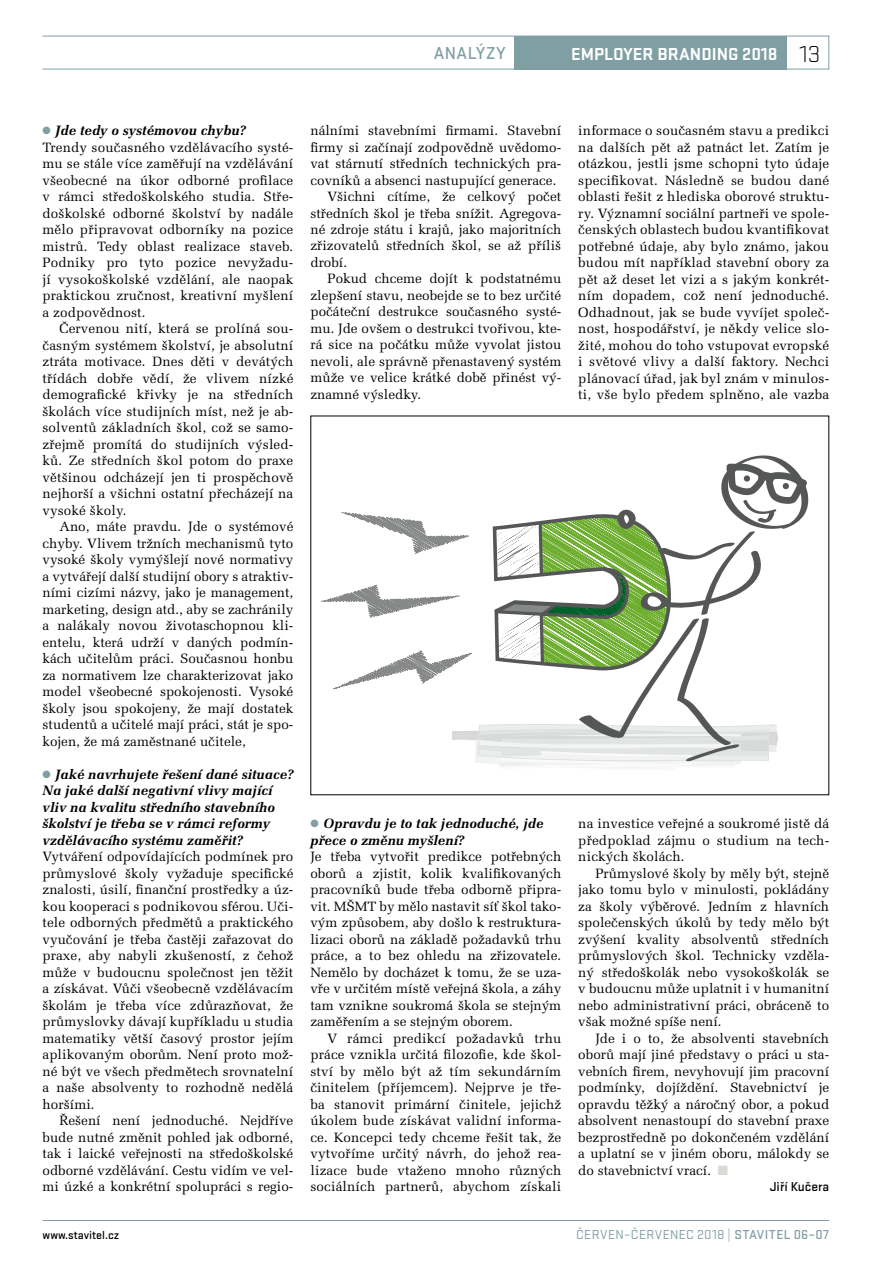
<style>
.page{position:relative;width:893px;height:1263px;background:#fff}
.page>*{position:absolute;margin:0;border:0;box-sizing:border-box;transform-origin:0 0}
.t1{font:700 18px "Stratum 2";color:#fff}
.t2{font:500 18px "Stratum 2";letter-spacing:.03em;color:#809fa4}
.t3{font:13.5px/16.5px "Melior CE";color:#000;text-align:justify}
.t4{font:italic 700 13.5px/16.5px "Melior CE";color:#000}
.t5{font:500 13.5px "Stratum 2";letter-spacing:.035em;color:#809fa4}
.t6{font:13.5px "Stratum 2";color:#809fa4}
.t7{font:500 13.5px "Stratum 2";color:#000}
.t8{font:500 12px "Stratum 2";color:#000}
.s1{font-weight:300;font-size:24px;color:#000}
.s2{color:#809fa4}
.s3{font-weight:700;font-style:italic}
.s4{color:#d9dad5}
.s5{font-weight:400}
</style>
<div class="page">
<div style="left:42px;top:36px;width:787px;height:33px;border:1px solid #809fa4"></div>
<div style="left:514px;top:36px;width:272px;height:33px;background:#809fa4"></div>
<svg style="left:321px;top:455px;width:488px;height:314px"></svg>
<hr style="left:43px;top:1220px;width:786px;height:1px;background:#809fa4">
<h1 class="t2" style="left:434px;top:41px;width:73px">Analýzy</h1>
<h1 class="t1" style="left:571px;top:41px;width:251px">EMPLOYER BRANDING 2018 <span class="s1">13</span></h1>
<p class="t3" style="left:43px;top:122px;width:252px;text-align:left"><span class="s2">●</span> <span class="s3">Jde tedy o systémovou chybu?<br></span>Trendy současného vzdělávacího systé&shy;mu se stále více zaměřují na vzdělávání všeobecné na úkor odborné profilace v rámci středoškolského studia. Stře&shy;doškolské odborné školství by nadále mělo připravovat odborníky na pozice mistrů. Tedy oblast realizace staveb.<br>Podniky pro tyto pozice nevyžadu&shy;jí vysokoškolské vzdělání, ale naopak praktickou zručnost, kreativní myšlení a zodpovědnost.</p>
<p class="t3" style="left:43px;top:320px;width:252px;text-indent:17px">Červenou nití, která se prolíná sou&shy;časným systémem školství, je absolutní ztráta motivace. Dnes děti v devátých třídách dobře vědí, že vlivem nízké demografické křivky je na středních školách více studijních míst, než je ab&shy;solventů základních škol, což se samo&shy;zřejmě promítá do studijních výsled&shy;ků. Ze středních škol potom do praxe většinou odcházejí jen ti prospěchově nejhorší a všichni ostatní přecházejí na vysoké školy.</p>
<p class="t3" style="left:43px;top:518px;width:252px;text-indent:17px">Ano, máte pravdu. Jde o systémové chyby. Vlivem tržních mechanismů tyto vysoké školy vymýšlejí nové normativy a vytvářejí další studijní obory s atraktiv&shy;ními cizími názvy, jako je management, marketing, design atd., aby se zachránily a nalákaly novou životaschopnou kli&shy;entelu, která udrží v daných podmín&shy;kách učitelům práci. Současnou honbu za normativem lze charakterizovat jako model všeobecné spokojenosti. Vysoké školy jsou spokojeny, že mají dostatek studentů a učitelé mají práci, stát je spo&shy;kojen, že má zaměstnané učitele,</p>
<p class="t4" style="left:43px;top:766px;width:252px"><span class="s2">●</span> Jaké navrhujete řešení dané situace?<br>Na jaké další negativní vlivy mající vliv na kvalitu středního stavebního školství je třeba se v rámci reformy vzdělávacího systému zaměřit?</p>
<p class="t3" style="left:43px;top:848px;width:252px">Vytváření odpovídajících podmínek pro průmyslové školy vyžaduje specifické znalosti, úsilí, finanční prostředky a úz&shy;kou kooperaci s podnikovou sférou. Uči&shy;tele odborných předmětů a praktického vyučování je třeba častěji zařazovat do praxe, aby nabyli zkušeností, z čehož může v budoucnu společnost jen těžit a získávat. Vůči všeobecně vzdělávacím školám je třeba více zdůrazňovat, že průmyslovky dávají kupříkladu u studia matematiky větší časový prostor jejím aplikovaným oborům. Není proto mož&shy;né být ve všech předmětech srovnatelní a naše absolventy to rozhodně nedělá horšími.</p>
<p class="t3" style="left:43px;top:1112px;width:252px;text-indent:17px">Řešení není jednoduché. Nejdříve bude nutné změnit pohled jak odborné, tak i laické veřejnosti na středoškolské odborné vzdělávání. Cestu vidím ve vel&shy;mi úzké a konkrétní spolupráci s regio-</p>
<p class="t3" style="left:310px;top:122px;width:252px">nálními stavebními firmami. Stavební</p>
<p class="t3" style="left:310px;top:139px;width:252px">firmy si začínají zodpovědně uvědomo-</p>
<p class="t3" style="left:310px;top:155px;width:252px">vat stárnutí středních technických pra-</p>
<p class="t3" style="left:310px;top:172px;width:247px">covníků a absenci nastupující generace.</p>
<p class="t3" style="left:327px;top:188px;width:235px">Všichni cítíme, že celkový počet</p>
<p class="t3" style="left:310px;top:205px;width:252px">středních škol je třeba snížit. Agregova-</p>
<p class="t3" style="left:310px;top:221px;width:252px">né zdroje státu i krajů, jako majoritních</p>
<p class="t3" style="left:310px;top:238px;width:252px">zřizovatelů středních škol, se až příliš</p>
<p class="t3" style="left:310px;top:254px;width:38px">drobí.</p>
<p class="t3" style="left:327px;top:271px;width:235px">Pokud chceme dojít k podstatnému</p>
<p class="t3" style="left:310px;top:287px;width:252px">zlepšení stavu, neobejde se to bez určité</p>
<p class="t3" style="left:310px;top:304px;width:252px">počáteční destrukce současného systé-</p>
<p class="t3" style="left:310px;top:320px;width:252px">mu. Jde ovšem o destrukci tvořivou, kte-</p>
<p class="t3" style="left:310px;top:337px;width:252px">rá sice na počátku může vyvolat jistou</p>
<p class="t3" style="left:310px;top:353px;width:252px">nevoli, ale správně přenastavený systém</p>
<p class="t3" style="left:310px;top:370px;width:252px">může ve velice krátké době přinést vý-</p>
<p class="t3" style="left:310px;top:386px;width:112px">znamné výsledky.</p>
<p class="t4" style="left:310px;top:815px;width:235px"><span class="s2">●</span> Opravdu je to tak jednoduché, jde přece o změnu myšlení?</p>
<p class="t3" style="left:310px;top:848px;width:252px">Je třeba vytvořit predikce potřebných oborů a zjistit, kolik kvalifikovaných pracovníků bude třeba odborně připra&shy;vit. MŠMT by mělo nastavit síť škol tako&shy;vým způsobem, aby došlo k restruktura&shy;lizaci oborů na základě požadavků trhu práce, a to bez ohledu na zřizovatele.<br>Nemělo by docházet k tomu, že se uza&shy;vře v určitém místě veřejná škola, a záhy tam vznikne soukromá škola se stejným zaměřením a se stejným oborem.</p>
<p class="t3" style="left:310px;top:1030px;width:252px;text-indent:17px">V rámci predikcí požadavků trhu práce vznikla určitá filozofie, kde škol&shy;ství by mělo být až tím sekundárním činitelem (příjemcem). Nejprve je tře&shy;ba stanovit primární činitele, jejichž úkolem bude získávat validní informa&shy;ce. Koncepci tedy chceme řešit tak, že vytvoříme určitý návrh, do jehož rea&shy;lizace bude vtaženo mnoho různých sociálních partnerů, abychom získali</p>
<p class="t3" style="left:578px;top:122px;width:252px">informace o současném stavu a predikci na dalších pět až patnáct let. Zatím je otázkou, jestli jsme schopni tyto údaje specifikovat. Následně se budou dané oblasti řešit z hlediska oborové struktu&shy;ry. Významní sociální partneři ve spole&shy;čenských oblastech budou kvantifikovat potřebné údaje, aby bylo známo, jakou budou mít například stavební obory za pět až deset let vizi a s jakým konkrét&shy;ním dopadem, což není jednoduché.<br>Odhadnout, jak se bude vyvíjet společ&shy;nost, hospodářství, je někdy velice slo&shy;žité, mohou do toho vstupovat evropské i světové vlivy a další faktory. Nechci plánovací úřad, jak byl znám v minulos&shy;ti, vše bylo předem splněno, ale vazba</p>
<p class="t3" style="left:578px;top:815px;width:252px">na investice veřejné a soukromé jistě dá předpoklad zájmu o studium na tech&shy;nických školách.</p>
<p class="t3" style="left:578px;top:865px;width:252px;text-indent:17px">Průmyslové školy by měly být, stejně jako tomu bylo v minulosti, pokládány za školy výběrové. Jedním z hlavních společenských úkolů by tedy mělo být zvýšení kvality absolventů středních průmyslových škol. Technicky vzděla&shy;ný středoškolák nebo vysokoškolák se v budoucnu může uplatnit i v humanitní nebo administrativní práci, obráceně to však možné spíše není.</p>
<p class="t3" style="left:578px;top:1030px;width:252px;text-indent:17px">Jde i o to, že absolventi stavebních oborů mají jiné představy o práci u sta&shy;vebních firem, nevyhovují jim pracovní podmínky, dojíždění. Stavebnictví je opravdu těžký a náročný obor, a pokud absolvent nenastoupí do stavební praxe bezprostředně po dokončeném vzdělání a uplatní se v jiném oboru, málokdy se do stavebnictví vrací. <span class="s4">■</span></p>
<p class="t7" style="left:770px;top:1177px;width:61px">Jiří Kučera</p>
<p class="t8" style="left:43px;top:1227px;width:78px">www.stavitel.cz</p>
<p class="t6" style="left:576px;top:1226px;width:9px">ČERVE</p>
<p class="t6" style="left:615px;top:1226px;width:25px">N–ČERVENE</p>
<p class="t5" style="left:686px;top:1226px;width:144px"><span class="s5">C 2018 |</span> STAVITEL 06–07</p>
</div>
